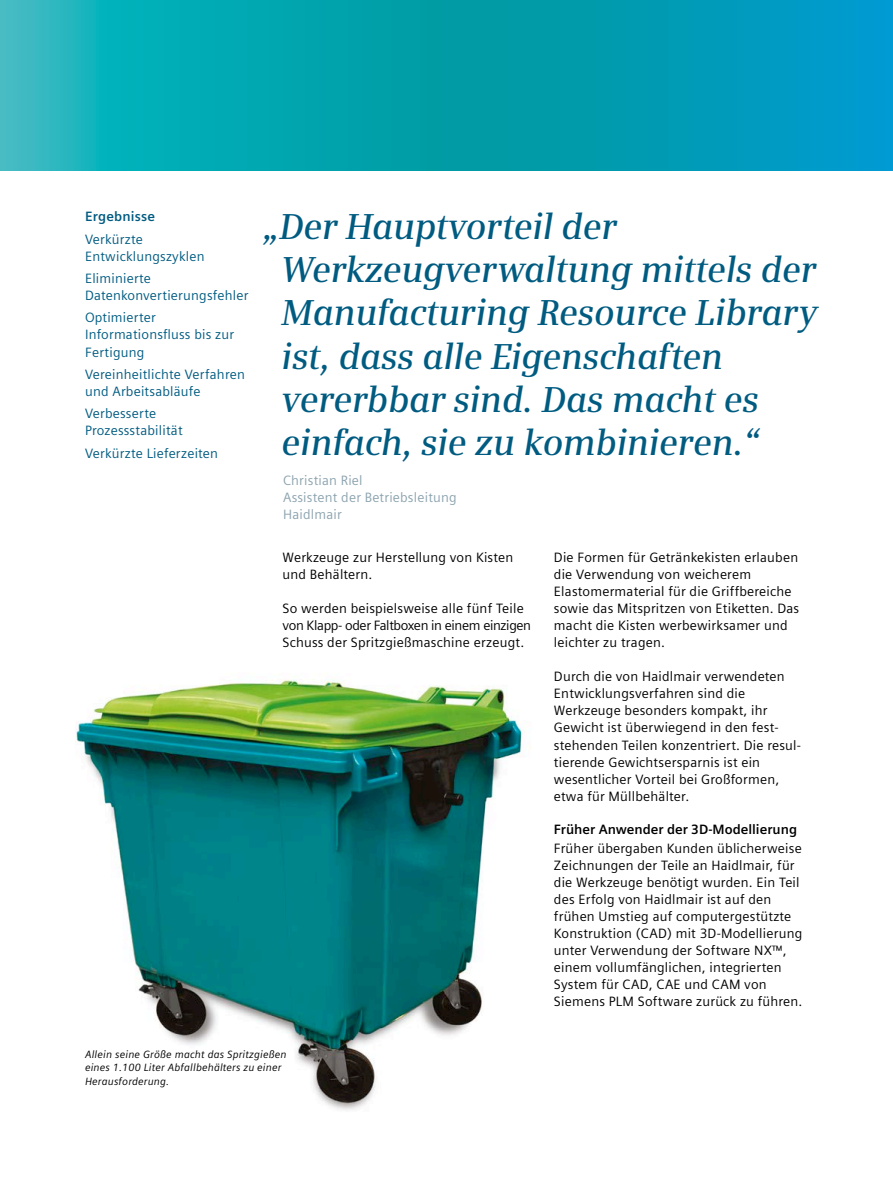
<style>
.page{position:relative;width:893px;height:1191px;background:#fff}
.page>*{position:absolute;margin:0;border:0;box-sizing:border-box;transform-origin:0 0}
.t1{font:italic 600 36px/43.2px "Siemens Serif";letter-spacing:-.01em;color:#005b81}
.t2{font:13.5px/17px "Siemens Sans Global";letter-spacing:.015em;color:#000}
.t3{font:13.5px/17px "Siemens Sans Global";letter-spacing:.015em;color:#005b81}
.t4{font:13.5px/17px "Siemens Sans Global";letter-spacing:.015em;color:#8ca3af}
.t5{font:700 13.5px "Siemens Sans Global";color:#000}
.t6{font:700 13.5px "Siemens Sans Global";letter-spacing:.015em;color:#005b81}
.t7{font:italic 10.5px/13.5px "Siemens Sans Global";letter-spacing:.015em;color:#000}
</style>
<div class="page">
<img style="left:75px;top:674px;width:452px;height:437px">
<svg style="left:0;top:0;width:893px;height:170px;background:#05a2b5"></svg>
<p class="t6" style="left:85px;top:209px;width:72px">Ergebnisse</p>
<p class="t3" style="left:85px;top:231px;width:121px">Verkürzte<br>Entwicklungszyklen</p>
<p class="t3" style="left:85px;top:270px;width:165px">Eliminierte<br>Datenkonvertierungsfehler</p>
<p class="t3" style="left:85px;top:310px;width:151px">Optimierter<br>Informationsfluss bis zur<br>Fertigung</p>
<p class="t3" style="left:85px;top:366px;width:161px">Vereinheitlichte Verfahren und Arbeitsabläufe</p>
<p class="t3" style="left:85px;top:406px;width:99px">Verbesserte<br>Prozessstabilität</p>
<p class="t3" style="left:85px;top:445px;width:135px">Verkürzte Lieferzeiten</p>
<h1 class="t1" style="left:282px;top:204px;width:538px;text-indent:-18px">„Der Hauptvorteil der<br>Werkzeugverwaltung mittels der<br>Manufacturing Resource Library ist, dass alle Eigenschaften vererbbar sind. Das macht es einfach, sie zu kombinieren.“</h1>
<p class="t4" style="left:283px;top:472px;width:175px">Christian Riel<br>Assistent der Betriebsleitung<br>Haidlmair</p>
<p class="t2" style="left:283px;top:550px;width:232px">Werkzeuge zur Herstellung von Kisten und Behältern.</p>
<p class="t2" style="left:283px;top:601px;width:250px">So werden beispielsweise alle fünf Teile von Klapp- oder Faltboxen in einem einzigen<br>Schuss der Spritzgießmaschine erzeugt.</p>
<p class="t2" style="left:554px;top:550px;width:247px">Die Formen für Getränkekisten erlauben die Verwendung von weicherem Elastomermaterial für die Griffbereiche sowie das Mitspritzen von Etiketten. Das macht die Kisten werbewirksamer und leichter zu tragen.</p>
<p class="t2" style="left:554px;top:669px;width:249px">Durch die von Haidlmair verwendeten Entwicklungsverfahren sind die Werkzeuge besonders kompakt, ihr Gewicht ist überwiegend in den fest&shy;stehenden Teilen konzentriert. Die resul&shy;tierende Gewichtsersparnis ist ein wesentlicher Vorteil bei Großformen, etwa für Müllbehälter.</p>
<p class="t5" style="left:554px;top:821px;width:245px">Früher Anwender der 3D-Modellierung</p>
<p class="t2" style="left:554px;top:840px;width:250px">Früher übergaben Kunden üblicherweise Zeichnungen der Teile an Haidlmair, für die Werkzeuge benötigt wurden. Ein Teil des Erfolg von Haidlmair ist auf den frühen Umstieg auf computergestützte Konstruktion (CAD) mit 3D-Modellierung unter Verwendung der Software NX™, einem vollumfänglichen, integrierten System für CAD, CAE und CAM von Siemens PLM Software zurück zu führen.</p>
<p class="t7" style="left:85px;top:1047px;width:203px">Allein seine Größe macht das Spritzgießen eines 1.100 Liter Abfallbehälters zu einer<br>Herausforderung.</p>
</div>
